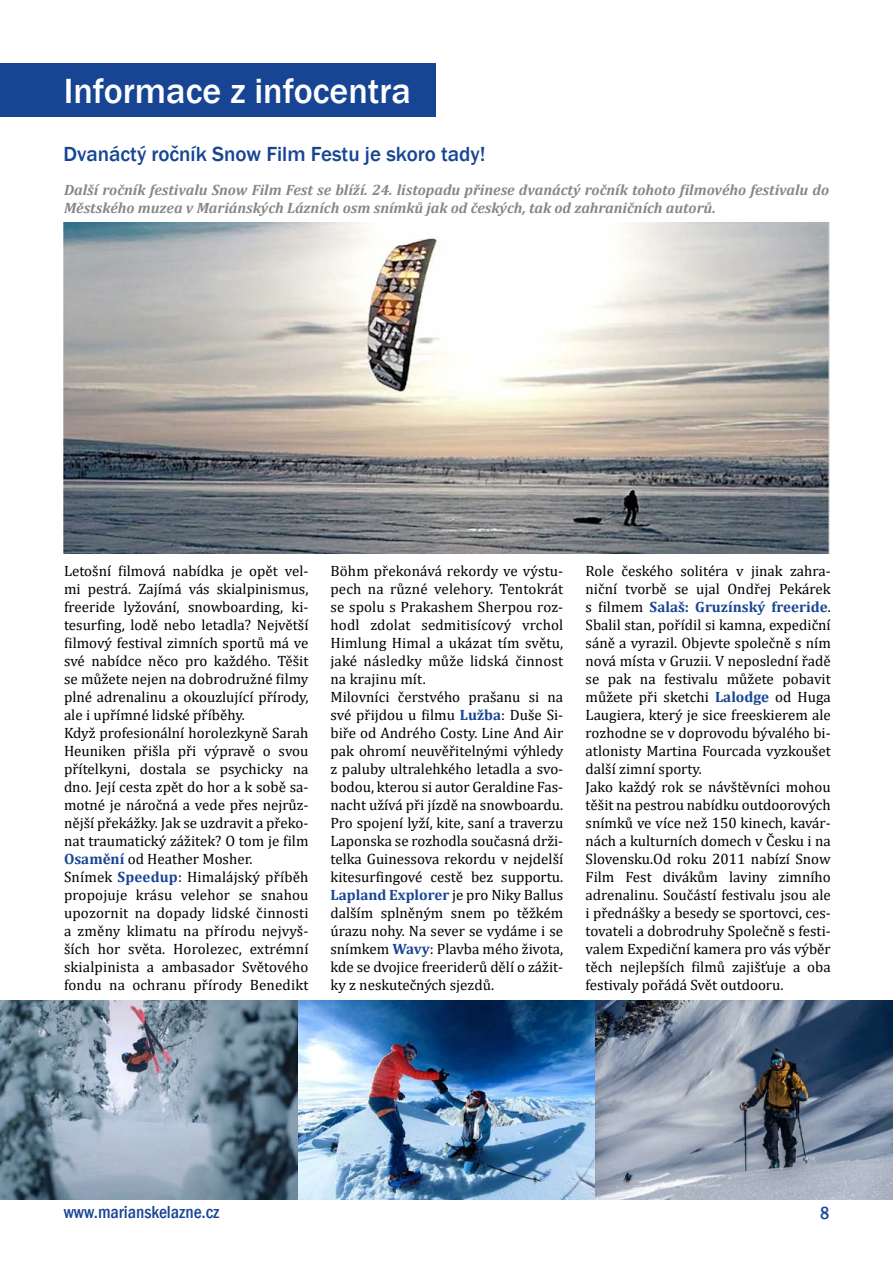
<style>
.page{position:relative;width:893px;height:1263px;background:#fff}
.page>*{position:absolute;margin:0;border:0;box-sizing:border-box;transform-origin:0 0}
.t1{font:500 36px "Franklin Gothic";color:#fff}
.t2{font:500 21px "Franklin Gothic";color:#174594}
.t3{font:500 condensed 18px "Franklin Gothic";color:#174594}
.t4{font:15px/18px "Cambria";color:#000}
.t5{font:italic 700 15px/18px "Cambria";color:#878787}
.s1{font-weight:700;color:#174594}
</style>
<div class="page">
<hr style="left:892px;top:493px;width:1px;height:58px;background:#174594">
<div style="left:0;top:64px;width:436px;height:53px;background:#174594"></div>
<img style="left:0;top:1000px;width:893px;height:199px">
<img style="left:64px;top:223px;width:765px;height:330px">
<h1 class="t1" style="left:64px;top:69px;width:349px">Informace z infocentra</h1>
<h2 class="t2" style="left:64px;top:141px;width:424px">Dvanáctý ročník Snow Film Festu je skoro tady!</h2>
<p class="t5" style="left:64px;top:181px;width:767px">Další ročník festivalu Snow Film Fest se blíží. 24. listopadu přinese dvanáctý ročník tohoto filmového festivalu do<br>Městského muzea v Mariánských Lázních osm snímků jak od českých, tak od zahraničních autorů.</p>
<p class="t4" style="left:64px;top:561px;width:246px">Letošní filmová nabídka je opět vel&shy;mi pestrá. Zajímá vás skialpinismus, freeride lyžování, snowboarding, ki&shy;tesurfing, lodě nebo letadla? Největší filmový festival zimních sportů má ve své nabídce něco pro každého. Těšit se můžete nejen na dobrodružné filmy plné adrenalinu a okouzlující přírody, ale i upřímné lidské příběhy.<br>Když profesionální horolezkyně Sarah Heuniken přišla při výpravě o svou přítelkyni, dostala se psychicky na dno. Její cesta zpět do hor a k sobě sa&shy;motné je náročná a vede přes nejrůz&shy;nější překážky. Jak se uzdravit a překo&shy;nat traumatický zážitek? O tom je film <span class="s1">Osamění</span> od Heather Mosher.<br>Snímek <span class="s1">Speedup</span>: Himalájský příběh propojuje krásu velehor se snahou upozornit na dopady lidské činnosti a změny klimatu na přírodu nejvyš&shy;ších hor světa. Horolezec, extrémní skialpinista a ambasador Světového fondu na ochranu přírody Benedikt</p>
<p class="t4" style="left:330px;top:561px;width:234px">Böhm překonává rekordy ve výstu&shy;pech na různé velehory. Tentokrát se spolu s Prakashem Sherpou roz&shy;hodl zdolat sedmitisícový vrchol Himlung Himal a ukázat tím světu, jaké následky může lidská činnost na krajinu mít.<br>Milovníci čerstvého prašanu si na své přijdou u filmu <span class="s1">Lužba</span>: Duše Si&shy;biře od Andrého Costy. Line And Air pak ohromí neuvěřitelnými výhledy z paluby ultralehkého letadla a svo&shy;bodou, kterou si autor Geraldine Fas&shy;nacht užívá při jízdě na snowboardu.<br>Pro spojení lyží, kite, saní a traverzu Laponska se rozhodla současná drži&shy;telka Guinessova rekordu v nejdelší kitesurfingové cestě bez supportu.<br><span class="s1">Lapland Explorer</span> je pro Niky Ballus dalším splněným snem po těžkém úrazu nohy. Na sever se vydáme i se snímkem <span class="s1">Wavy</span>: Plavba mého života, kde se dvojice freeriderů dělí o zážit&shy;ky z neskutečných sjezdů.</p>
<p class="t4" style="left:586px;top:561px;width:247px">Role českého solitéra v jinak zahra&shy;niční tvorbě se ujal Ondřej Pekárek s filmem <span class="s1">Salaš: Gruzínský freeride</span>.<br>Sbalil stan, pořídil si kamna, expediční sáně a vyrazil. Objevte společně s ním nová místa v Gruzii. V neposlední řadě se pak na festivalu můžete pobavit můžete při sketchi <span class="s1">Lalodge</span> od Huga Laugiera, který je sice freeskierem ale rozhodne se v doprovodu bývalého bi&shy;atlonisty Martina Fourcada vyzkoušet další zimní sporty.<br>Jako každý rok se návštěvníci mohou těšit na pestrou nabídku outdoorových snímků ve více než 150 kinech, kavár&shy;nách a kulturních domech v Česku i na Slovensku.Od roku 2011 nabízí Snow Film Fest divákům laviny zimního adrenalinu. Součástí festivalu jsou ale i přednášky a besedy se sportovci, ces&shy;tovateli a dobrodruhy Společně s festi&shy;valem Expediční kamera pro vás výběr těch nejlepších filmů zajišťuje a oba festivaly pořádá Svět outdooru.</p>
<p class="t3" style="left:64px;top:1200px;width:157px">www.marianskelazne.cz</p>
<p class="t3" style="left:820px;top:1201px;width:11px">8</p>
</div>
